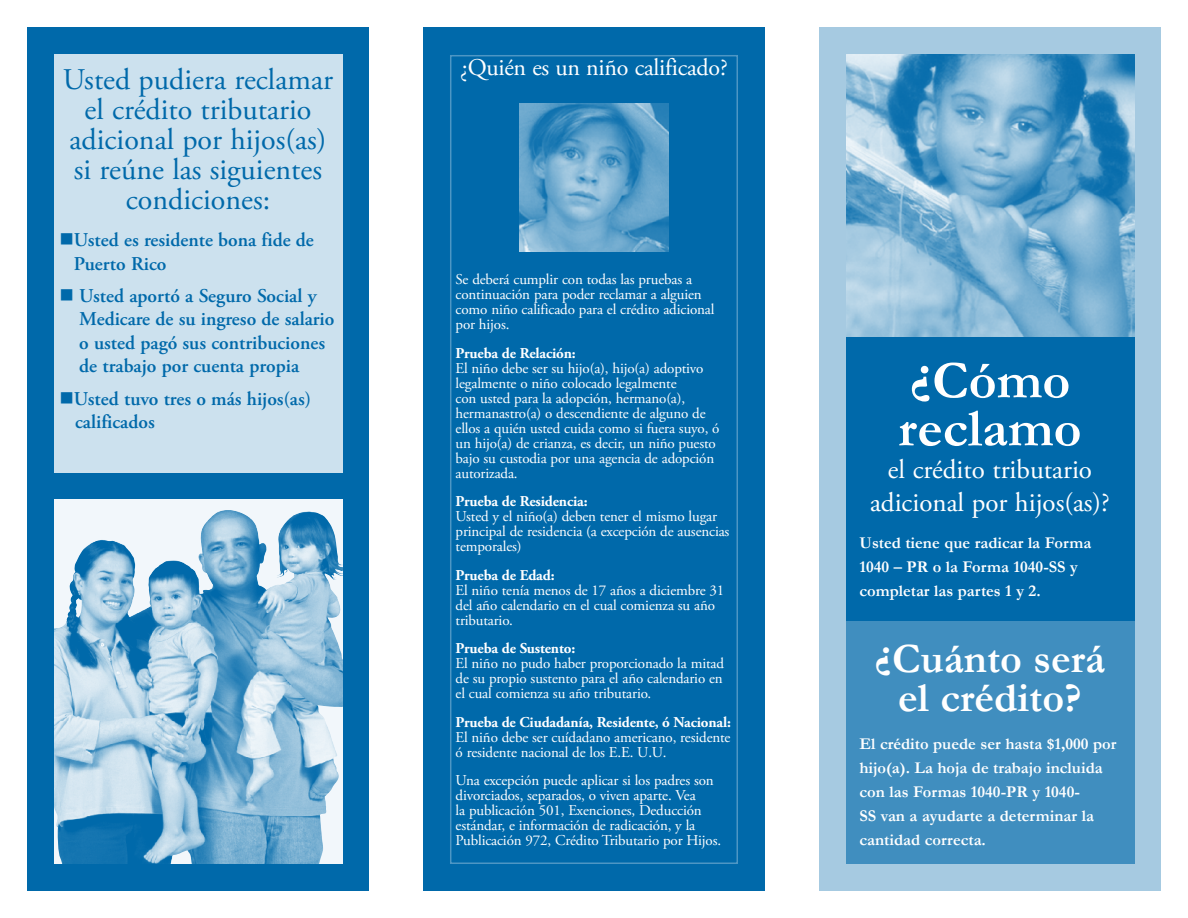
<style>
.page{position:relative;width:1188px;height:918px;background:#fff}
.page>*{position:absolute;margin:0;border:0;box-sizing:border-box;transform-origin:0 0}
.t1{font:700 54px/48px "Garamond";color:#fff}
.t2{font:700 42px/39px "Garamond";color:#fff;text-align:center}
.t3{font:30px/30px "Adobe Garamond Pro";color:#0069aa;text-align:center}
.t4{font:27px/32.5px "Adobe Garamond Pro";color:#fff;text-align:center}
.t5{font:24px "Adobe Garamond Pro";letter-spacing:-.01em;color:#fff}
.t6{font:600 19.5px/23.5px "Adobe Garamond Pro";color:#0069aa}
.t7{font:700 16.5px/24px "Garamond";color:#fff}
.t8{font:15px/15px "Adobe Garamond Pro";letter-spacing:-.01em;color:#fff}
.t9{font:700 15px "Adobe Garamond Pro";letter-spacing:-.01em;color:#fff}
</style>
<div class="page">
<div style="left:27px;top:27px;width:342px;height:864px;background:#0069aa"></div>
<div style="left:54px;top:54px;width:288px;height:418px;background:#cce1ee"></div>
<div style="left:423px;top:27px;width:342px;height:864px;background:#0069aa"></div>
<div style="left:450px;top:55px;width:288px;height:809px;border:2px solid #4d96c4"></div>
<img style="left:520px;top:103px;width:148px;height:149px">
<svg style="left:54px;top:500px;width:288px;height:364px;background:#9ec6de"></svg>
<img style="left:209px;top:567px;width:133px;height:297px">
<div style="left:819px;top:27px;width:342px;height:864px;background:#a6cae1"></div>
<img style="left:846px;top:54px;width:288px;height:284px">
<div style="left:846px;top:338px;width:288px;height:283px;background:#0069aa"></div>
<div style="left:846px;top:621px;width:288px;height:243px;background:#408ebf"></div>
<h3 class="t3" style="left:63px;top:66px;width:272px">Usted pudiera reclamar el crédito tributario adicional por hijos(as) si reúne las siguientes condiciones:</h3>
<h3 class="t6" style="left:74px;top:229px;width:242px;text-indent:-15px">■Usted es residente bona fide de<br>Puerto Rico</h3>
<h3 class="t6" style="left:79px;top:284px;width:257px;text-indent:-20px">■ Usted aportó a Seguro Social y<br>Medicare de su ingreso de salario o usted pagó sus contribuciones de trabajo por cuenta propia</h3>
<h3 class="t6" style="left:75px;top:387px;width:238px;text-indent:-16px">■Usted tuvo tres o más hijos(as) calificados</h3>
<h3 class="t5" style="left:460px;top:53px;width:269px">¿Quién es un niño calificado?</h3>
<p class="t8" style="left:456px;top:273px;width:260px">Se deberá cumplir con todas las pruebas a continuación para poder reclamar a alguien como niño calificado para el crédito adicional por hijos.</p>
<p class="t9" style="left:456px;top:344px;width:122px">Prueba de Relación:</p>
<p class="t8" style="left:456px;top:361px;width:265px">El niño debe ser su hijo(a), hijo(a) adoptivo legalmente o niño colocado legalmente<br>con usted para la adopción, hermano(a), hermanastro(a) o descendiente de alguno de ellos a quién usted cuida como si fuera suyo, ó un hijo(a) de crianza, es decir, un niño puesto bajo su custodia por una agencia de adopción autorizada.</p>
<p class="t9" style="left:456px;top:493px;width:134px">Prueba de Residencia:</p>
<p class="t8" style="left:456px;top:510px;width:275px">Usted y el niño(a) deben tener el mismo lugar principal de residencia (a excepción de ausencias temporales)</p>
<p class="t9" style="left:456px;top:566px;width:100px">Prueba de Edad:</p>
<p class="t8" style="left:456px;top:583px;width:270px">El niño tenía menos de 17 años a diciembre 31 del año calendario en el cual comienza su año tributario.</p>
<p class="t9" style="left:456px;top:640px;width:121px">Prueba de Sustento:</p>
<p class="t8" style="left:456px;top:657px;width:270px;text-align:justify">El niño no pudo haber proporcionado la mitad de su propio sustento para el año calendario en el cual comienza su año tributario.</p>
<p class="t9" style="left:456px;top:713px;width:277px">Prueba de Ciudadanía, Residente, ó Nacional:</p>
<p class="t8" style="left:456px;top:730px;width:276px">El niño debe ser cuídadano americano, residente ó residente nacional de los E.E. U.U.</p>
<p class="t8" style="left:456px;top:774px;width:267px">Una excepción puede aplicar si los padres son divorciados, separados, o viven aparte. Vea<br>la publicación 501, Exenciones, Deducción estándar, e información de radicación, y la Publicación 972, Crédito Tributario por Hijos.</p>
<h1 class="t1" style="left:898px;top:357px;width:185px">¿Cómo reclamo</h1>
<h3 class="t4" style="left:870px;top:454px;width:241px">el crédito tributario adicional por hijos(as)?</h3>
<p class="t7" style="left:860px;top:531px;width:233px">Usted tiene que radicar la Forma<br>1040 – PR o la Forma 1040-SS y completar las partes 1 y 2.</p>
<h2 class="t2" style="left:875px;top:640px;width:232px">¿Cuánto será el crédito?</h2>
<p class="t7" style="left:860px;top:732px;width:259px">El crédito puede ser hasta $1,000 por hijo(a). La hoja de trabajo incluida con las Formas 1040-PR y 1040-<br>SS van a ayudarte a determinar la cantidad correcta.</p>
</div>
